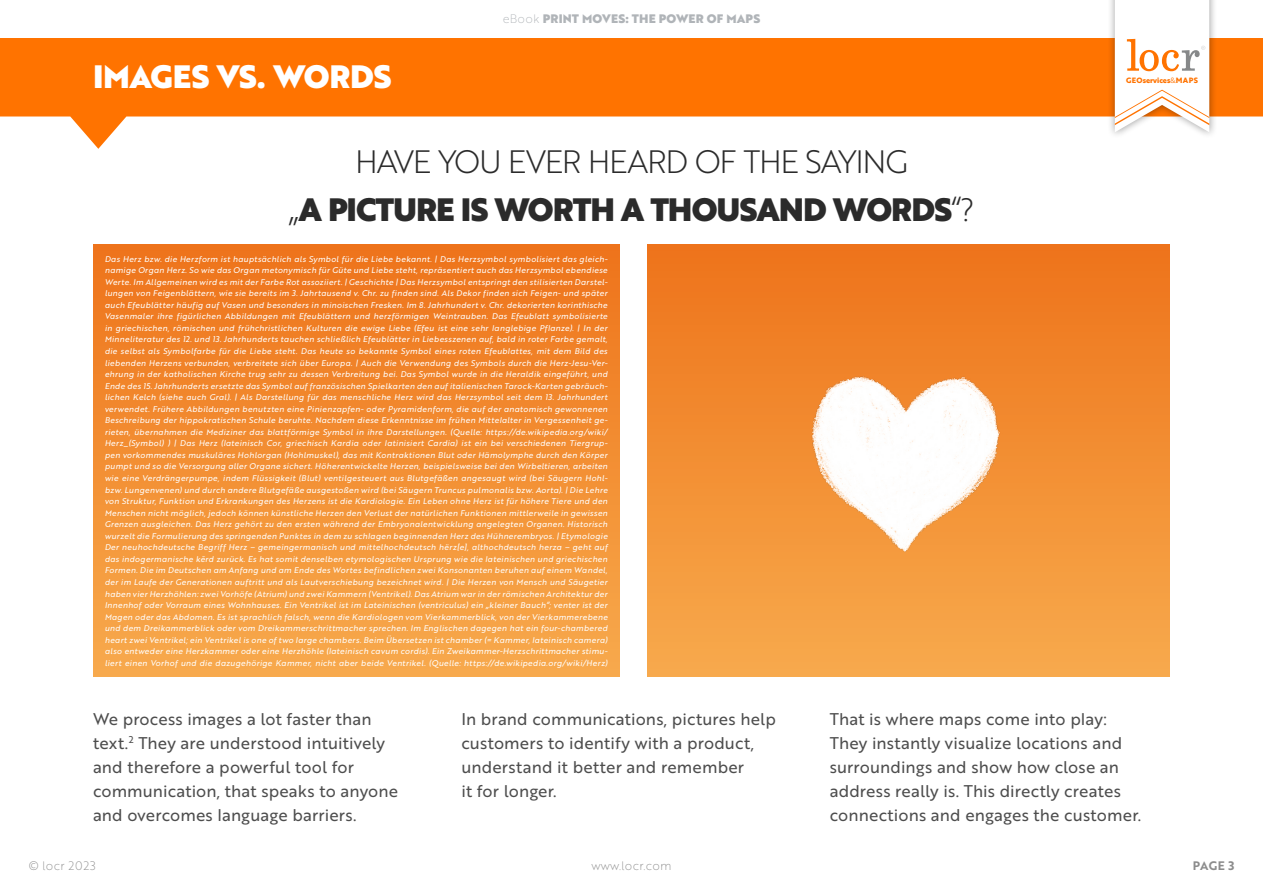
<style>
.page{position:relative;width:1263px;height:893px;background:#fff}
.page>*{position:absolute;margin:0;border:0;box-sizing:border-box;transform-origin:0 0}
.t1{font:31.5px "Brother 1816 Black";letter-spacing:-.03em;color:#2b2b2b}
.t2{font:31.5px "Brother 1816 Light";letter-spacing:-.04em;color:#2b2b2b}
.t3{font:31.5px "Brother 1816 Black";letter-spacing:-.01em;color:#fff}
.t4{font:16.5px/24px "Brother 1816 Regular";letter-spacing:.01em;color:#4d4d4d}
.t5{font:12px "Brother 1816 Black";letter-spacing:.015em;color:#b0b4b8}
.t6{font:12px "Brother 1816 Thin";letter-spacing:.015em;color:#8c8c8c}
.t7{font:12px "Brother 1816 Thin";letter-spacing:.05em;color:#8c8c8c}
.t8{font:12px "Brother 1816 Bold";color:#8c8c8c}
.t9{font:8.1px/11.6px "Brother 1816 Regular Italic";letter-spacing:.035em;color:#fff;text-align:justify}
.t10{font:700 7.5px "Brother 1816 Extra";color:#ff7300}
.s1{font-family:"Brother 1816 Thin"}
.s2{font-family:"Brother 1816 Light"}
.s3{font-family:"Brother 1816 Book";font-weight:400}
</style>
<div class="page">
<div style="left:93px;top:245px;width:526px;height:432px;background:linear-gradient(to bottom,#ee731a,#f7aa4d)"></div>
<div style="left:647px;top:245px;width:523px;height:432px;background:linear-gradient(to bottom,#ee731a,#f7aa4d)"></div>
<img style="left:715px;top:244px;width:387px;height:433px">
<svg style="left:0;top:38px;width:1263px;height:111px;fill:#ff7300"></svg>
<div style="left:1106px;top:0;width:111px;height:140px;background:#000;opacity:.4"></div>
<svg style="left:1115px;top:0;width:94px;height:132px"></svg>
<h1 class="t3" style="left:93px;top:53px;width:300px">IMAGES VS. WORDS</h1>
<h3 class="t5" style="left:503px;top:9px;width:259px"><span class="s1">eBook</span> PRINT MOVES: THE POWER OF MAPS</h3>
<h1 class="t2" style="left:355px;top:138px;width:554px">HAVE YOU EVER HEARD OF THE SAYING</h1>
<h1 class="t1" style="left:288px;top:185px;width:688px"><span class="s2">„</span>A PICTURE IS WORTH A THOUSAND WORDS<span class="s2">“?</span></h1>
<p class="t9" style="left:105px;top:253px;width:504px">Das Herz bzw. die Herzform ist hauptsächlich als Symbol für die Liebe bekannt. | Das Herzsymbol symbolisiert das gleich&shy;namige Organ Herz. So wie das Organ metonymisch für Güte und Liebe steht, repräsentiert auch das Herzsymbol ebendiese Werte. Im Allgemeinen wird es mit der Farbe Rot assoziiert. | Geschichte | Das Herzsymbol entspringt den stilisierten Darstel&shy;lungen von Feigenblättern, wie sie bereits im 3. Jahrtausend v. Chr. zu finden sind. Als Dekor finden sich Feigen- und später auch Efeublätter häufig auf Vasen und besonders in minoischen Fresken. Im 8. Jahrhundert v. Chr. dekorierten korinthische Vasenmaler ihre figürlichen Abbildungen mit Efeublättern und herzförmigen Weintrauben. Das Efeublatt symbolisierte in griechischen, römischen und frühchristlichen Kulturen die ewige Liebe (Efeu ist eine sehr langlebige Pflanze). | In der Minneliteratur des 12. und 13. Jahrhunderts tauchen schließlich Efeublätter in Liebesszenen auf, bald in roter Farbe gemalt, die selbst als Symbolfarbe für die Liebe steht. Das heute so bekannte Symbol eines roten Efeublattes, mit dem Bild des liebenden Herzens verbunden, verbreitete sich über Europa. | Auch die Verwendung des Symbols durch die Herz-Jesu-Ver&shy;ehrung in der katholischen Kirche trug sehr zu dessen Verbreitung bei. Das Symbol wurde in die Heraldik eingeführt, und Ende des 15. Jahrhunderts ersetzte das Symbol auf französischen Spielkarten den auf italienischen Tarock-Karten gebräuch&shy;lichen Kelch (siehe auch Gral). | Als Darstellung für das menschliche Herz wird das Herzsymbol seit dem 13. Jahrhundert verwendet. Frühere Abbildungen benutzten eine Pinienzapfen- oder Pyramidenform, die auf der anatomisch gewonnenen Beschreibung der hippokratischen Schule beruhte. Nachdem diese Erkenntnisse im frühen Mittelalter in Vergessenheit ge&shy;rieten, übernahmen die Mediziner das blattförmige Symbol in ihre Darstellungen. (Quelle: https://de.wikipedia.org/wiki/ Herz_(Symbol) ) | Das Herz (lateinisch Cor, griechisch Kardia oder latinisiert Cardia) ist ein bei verschiedenen Tiergrup&shy;pen vorkommendes muskuläres Hohlorgan (Hohlmuskel), das mit Kontraktionen Blut oder Hämolymphe durch den Körper pumpt und so die Versorgung aller Organe sichert. Höherentwickelte Herzen, beispielsweise bei den Wirbeltieren, arbeiten wie eine Verdrängerpumpe, indem Flüssigkeit (Blut) ventilgesteuert aus Blutgefäßen angesaugt wird (bei Säugern Hohl&shy;bzw. Lungenvenen) und durch andere Blutgefäße ausgestoßen wird (bei Säugern Truncus pulmonalis bzw. Aorta). | Die Lehre von Struktur, Funktion und Erkrankungen des Herzens ist die Kardiologie. Ein Leben ohne Herz ist für höhere Tiere und den Menschen nicht möglich, jedoch können künstliche Herzen den Verlust der natürlichen Funktionen mittlerweile in gewissen Grenzen ausgleichen. Das Herz gehört zu den ersten während der Embryonalentwicklung angelegten Organen. Historisch wurzelt die Formulierung des springenden Punktes in dem zu schlagen beginnenden Herz des Hühnerembryos. | Etymologie Der neuhochdeutsche Begriff Herz – gemeingermanisch und mittelhochdeutsch hërz[e], althochdeutsch herza – geht auf das indogermanische kērd zurück. Es hat somit denselben etymologischen Ursprung wie die lateinischen und griechischen Formen. Die im Deutschen am Anfang und am Ende des Wortes befindlichen zwei Konsonanten beruhen auf einem Wandel, der im Laufe der Generationen auftritt und als Lautverschiebung bezeichnet wird. | Die Herzen von Mensch und Säugetier haben vier Herzhöhlen: zwei Vorhöfe (Atrium) und zwei Kammern (Ventrikel). Das Atrium war in der römischen Architektur der Innenhof oder Vorraum eines Wohnhauses. Ein Ventrikel ist im Lateinischen (ventriculus) ein „kleiner Bauch“; venter ist der Magen oder das Abdomen. Es ist sprachlich falsch, wenn die Kardiologen vom Vierkammerblick, von der Vierkammerebene und dem Dreikammerblick oder vom Dreikammerschrittmacher sprechen. Im Englischen dagegen hat ein four-chambered heart zwei Ventrikel; ein Ventrikel is one of two large chambers. Beim Übersetzen ist chamber (= Kammer, lateinisch camera) also entweder eine Herzkammer oder eine Herzhöhle (lateinisch cavum cordis). Ein Zweikammer-Herzschrittmacher stimu&shy;liert einen Vorhof und die dazugehörige Kammer, nicht aber beide Ventrikel. (Quelle: https://de.wikipedia.org/wiki/Herz)</p>
<p class="t10" style="left:1126px;top:75px;width:73px">GEOservices<span class="s3">&amp;</span>MAPS</p>
<h2 class="t4" style="left:93px;top:706px;width:307px">We process images a lot faster than text.<sup>2</sup> They are understood intuitively and therefore a powerful tool for communication, that speaks to anyone and overcomes language barriers.</h2>
<h2 class="t4" style="left:461px;top:706px;width:316px">In brand communications, pictures help customers to identify with a product, understand it better and remember<br>it for longer.</h2>
<h2 class="t4" style="left:830px;top:706px;width:313px">That is where maps come into play:<br>They instantly visualize locations and surroundings and show how close an address really is. This directly creates connections and engages the customer.</h2>
<h3 class="t7" style="left:29px;top:856px;width:69px">© locr 2023</h3>
<h3 class="t6" style="left:591px;top:856px;width:81px">www.locr.com</h3>
<h3 class="t8" style="left:1193px;top:856px;width:43px">PAGE 3</h3>
</div>
